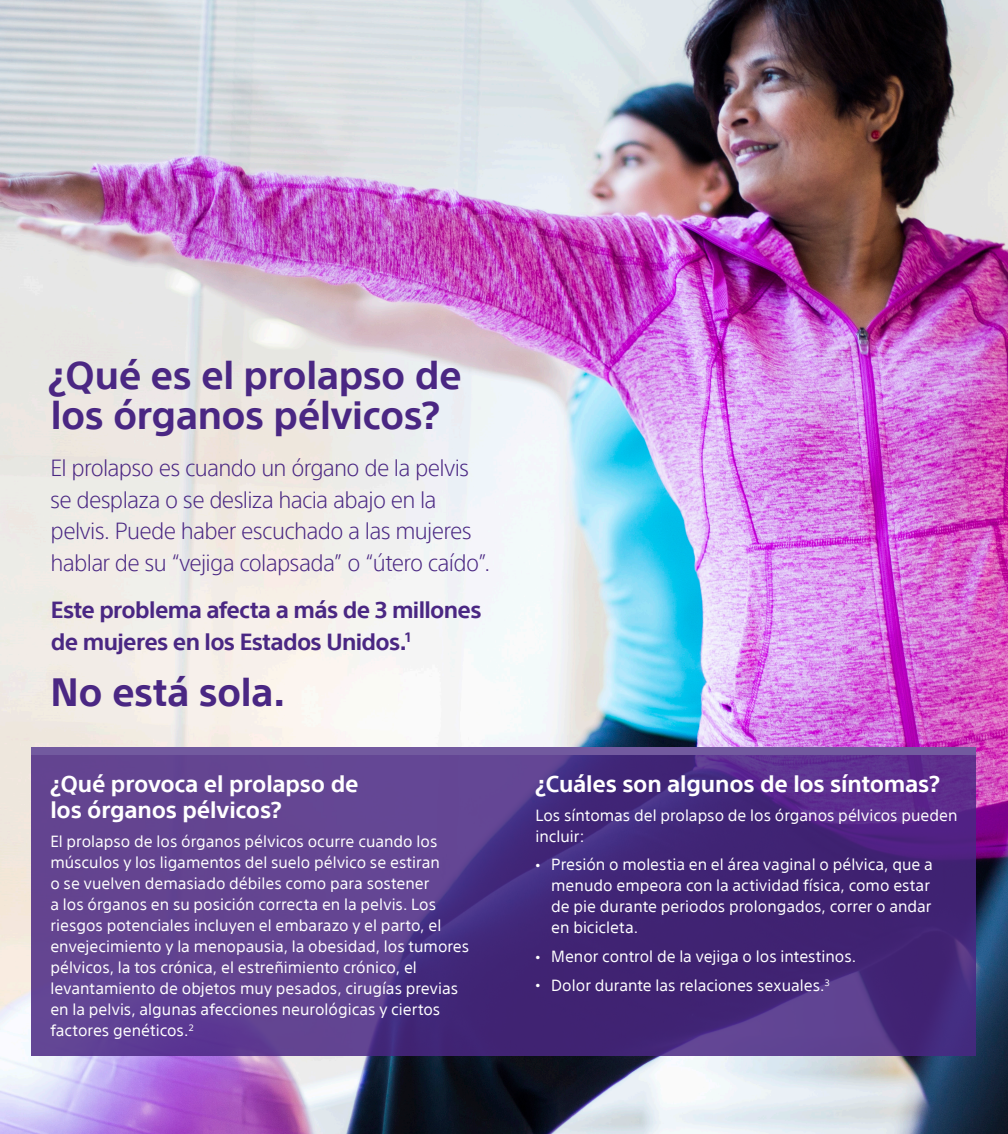
<style>
.page{position:relative;width:1008px;height:1134px;background:#fff}
.page>*{position:absolute;margin:0;border:0;box-sizing:border-box;transform-origin:0 0}
.t1{font:700 38.5px/40.2px "SST";letter-spacing:-.01em;color:#4a2783}
.Intro{font:300 22.75px/31.5px "SST";letter-spacing:-.03em;color:#4a2783}
.Body_H1{font:700 22.75px/26.2px "SST";letter-spacing:-.01em;color:#fff}
.Intro-2{font:700 22.75px/31.5px "SST";letter-spacing:-.03em;color:#4a2783}
.Body{font:15.75px/21px "SST";color:#fff}
.s1{font-size:10.5px}
</style>
<div class="page">
<img style="left:0;top:0;width:1008px;height:1134px">
<svg style="left:32px;top:755px;width:944px;height:300px"></svg>
<div style="left:32px;top:747px;width:944px;height:8px;background:#725a9f"></div>
<h1 class="t1" style="left:48px;top:355px;width:415px">¿Qué es el prolapso de los órganos pélvicos?</h1>
<p class="Intro" style="left:50px;top:452px;width:442px">El prolapso es cuando un órgano de la pelvis se desplaza o se desliza hacia abajo en la pelvis. Puede haber escuchado a las mujeres hablar de su “vejiga colapsada” o “útero caído”.</p>
<p class="Intro-2" style="left:51px;top:594px;width:432px">Este problema afecta a más de 3 millones de mujeres en los Estados Unidos.<sup>1</sup></p>
<h1 class="t1" style="left:51px;top:671px;width:236px">No está sola.</h1>
<p class="Body_H1" style="left:50px;top:770px;width:310px">¿Qué provoca el prolapso de los órganos pélvicos?</p>
<p class="Body" style="left:50px;top:830px;width:420px">El prolapso de los órganos pélvicos ocurre cuando los músculos y los ligamentos del suelo pélvico se estiran<br>o se vuelven demasiado débiles como para sostener<br>a los órganos en su posición correcta en la pelvis. Los riesgos potenciales incluyen el embarazo y el parto, el envejecimiento y la menopausia, la obesidad, los tumores pélvicos, la tos crónica, el estreñimiento crónico, el levantamiento de objetos muy pesados, cirugías previas en la pelvis, algunas afecciones neurológicas y ciertos factores genéticos.<sup>2</sup></p>
<p class="Body_H1" style="left:536px;top:770px;width:406px">¿Cuáles son algunos de los síntomas?</p>
<p class="Body" style="left:536px;top:804px;width:424px">Los síntomas del prolapso de los órganos pélvicos pueden incluir:</p>
<p class="Body" style="left:551px;top:854px;width:383px;text-indent:-16px"><span class="s1">•</span> Presión o molestia en el área vaginal o pélvica, que a menudo empeora con la actividad física, como estar de pie durante periodos prolongados, correr o andar en bicicleta.</p>
<p class="Body" style="left:536px;top:946px;width:322px"><span class="s1">•</span> Menor control de la vejiga o los intestinos.</p>
<p class="Body" style="left:536px;top:975px;width:296px"><span class="s1">•</span> Dolor durante las relaciones sexuales.<sup>3</sup></p>
</div>
